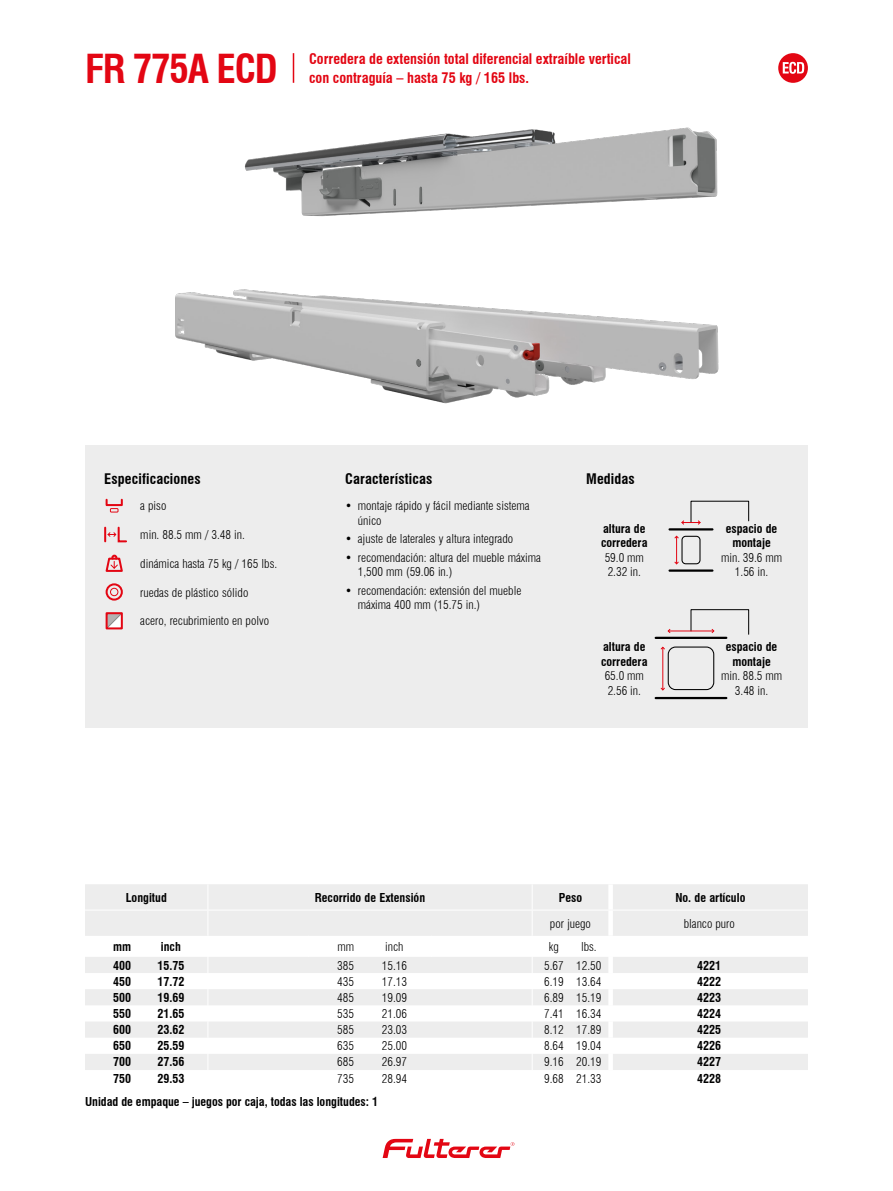
<style>
.page{position:relative;width:893px;height:1191px;background:#fff}
.page>*{position:absolute;margin:0;border:0;box-sizing:border-box;transform-origin:0 0}
.t1{font:700 condensed 39px "Swiss 721 BT";letter-spacing:-.03em;color:#e30613}
.t2{font:700 condensed 14.25px/18.8px "Swiss 721 BT";color:#e30613}
.CONTENT_Headline{font:700 condensed 14.25px "Swiss 721 BT";letter-spacing:.01em;color:#000}
.CONTENT_Icons{font:300 condensed 12px/14.4px "Swiss 721 BT";color:#000}
.TABLE_Text_bold{font:700 condensed 12px "Swiss 721 BT";color:#000}
.TABLE_Text_light{font:300 condensed 12px "Swiss 721 BT";color:#000}
.CONTENT_Headline-2{font:700 condensed 12px/14.4px "Swiss 721 BT";color:#000}
.TABLE_Text_bold-2{font:300 condensed 12px "Swiss 721 BT";color:#000}
</style>
<div class="page">
<svg style="left:383px;top:1138px;width:131px;height:20px"></svg>
<img style="left:175px;top:128px;width:543px;height:275px">
<div style="left:778px;top:53px;width:30px;height:30px;background:#e30613;border-radius:50%"></div>
<svg style="left:783px;top:62px;width:21px;height:12px"></svg>
<hr style="left:293px;top:53px;width:1px;height:30px;background:#e30613">
<div style="left:85px;top:446px;width:723px;height:282px;background:#ededed"></div>
<svg style="left:106px;top:499px;width:17px;height:13px"></svg>
<svg style="left:104px;top:526px;width:23px;height:16px"></svg>
<svg style="left:106px;top:554px;width:17px;height:18px"></svg>
<div style="left:106px;top:583px;width:17px;height:17px;border:2px solid #e30613;border-radius:50%"></div>
<div style="left:110px;top:588px;width:8px;height:8px;border:1px solid #e30613;border-radius:50%"></div>
<svg style="left:109px;top:615px;width:11px;height:11px"></svg>
<div style="left:106px;top:612px;width:17px;height:17px;border:2px solid #e30613"></div>
<svg style="left:85px;top:884px;width:723px;height:186px"></svg>
<hr style="left:668px;top:630px;width:46px;height:1px;background:#e30613">
<svg style="left:667px;top:629px;width:4px;height:4px"></svg>
<svg style="left:691px;top:609px;width:58px;height:25px"></svg>
<hr style="left:656px;top:636px;width:70px;height:3px;background:#000">
<hr style="left:656px;top:697px;width:70px;height:2px;background:#000">
<svg style="left:660px;top:687px;width:5px;height:4px"></svg>
<hr style="left:662px;top:647px;width:1px;height:43px;background:#e30613">
<div style="left:668px;top:646px;width:46px;height:44px;border:1px solid #000;border-radius:7px"></div>
<svg style="left:674px;top:535px;width:5px;height:30px"></svg>
<svg style="left:681px;top:501px;width:68px;height:24px"></svg>
<hr style="left:670px;top:528px;width:42px;height:2px;background:#000">
<hr style="left:670px;top:569px;width:42px;height:3px;background:#000">
<div style="left:681px;top:536px;width:19px;height:28px;border:1px solid #000;border-radius:4px"></div>
<p class="t1" style="left:85px;top:45px;width:194px">FR 775A ECD</p>
<p class="t2" style="left:309px;top:49px;width:323px">Corredera de extensión total diferencial extraíble vertical con contraguía – hasta 75 kg / 165 lbs.</p>
<p class="CONTENT_Headline" style="left:104px;top:470px;width:98px">Especificaciones</p>
<p class="CONTENT_Icons" style="left:140px;top:498px;width:28px">a piso</p>
<p class="CONTENT_Icons" style="left:140px;top:527px;width:106px">min. 88.5 mm / 3.48 in.</p>
<p class="CONTENT_Icons" style="left:140px;top:556px;width:138px">dinámica hasta 75 kg / 165 lbs.</p>
<p class="CONTENT_Icons" style="left:140px;top:585px;width:110px">ruedas de plástico sólido</p>
<p class="CONTENT_Icons" style="left:140px;top:614px;width:130px">acero, recubrimiento en polvo</p>
<p class="CONTENT_Headline" style="left:345px;top:470px;width:89px">Características</p>
<p class="CONTENT_Icons" style="left:358px;top:498px;width:173px;text-indent:-13px">• montaje rápido y fácil mediante sistema único</p>
<p class="CONTENT_Icons" style="left:345px;top:531px;width:170px">• ajuste de laterales y altura integrado</p>
<p class="CONTENT_Icons" style="left:358px;top:550px;width:184px;text-indent:-13px">• recomendación: altura del mueble máxima<br>1,500 mm (59.06 in.)</p>
<p class="CONTENT_Icons" style="left:358px;top:583px;width:165px;text-indent:-13px">• recomendación: extensión del mueble máxima 400 mm (15.75 in.)</p>
<p class="CONTENT_Headline" style="left:586px;top:470px;width:50px">Medidas</p>
<p class="CONTENT_Headline-2" style="left:601px;top:521px;width:48px">altura de corredera</p>
<p class="CONTENT_Icons" style="left:605px;top:550px;width:41px">59.0 mm<br>2.32 in.</p>
<p class="CONTENT_Headline-2" style="left:601px;top:639px;width:48px">altura de corredera</p>
<p class="CONTENT_Icons" style="left:605px;top:668px;width:41px">65.0 mm<br>2.56 in.</p>
<p class="CONTENT_Headline-2" style="left:726px;top:521px;width:53px;text-align:center">espacio de montaje</p>
<p class="CONTENT_Icons" style="left:721px;top:550px;width:63px;text-align:center">min. 39.6 mm<br>1.56 in.</p>
<p class="CONTENT_Headline-2" style="left:726px;top:639px;width:53px;text-align:center">espacio de montaje</p>
<p class="CONTENT_Icons" style="left:721px;top:668px;width:63px;text-align:center">min. 88.5 mm<br>3.48 in.</p>
<p class="TABLE_Text_bold" style="left:126px;top:890px;width:43px">Longitud</p>
<p class="TABLE_Text_bold" style="left:315px;top:890px;width:112px">Recorrido de Extensión</p>
<p class="TABLE_Text_bold" style="left:559px;top:890px;width:25px">Peso</p>
<p class="TABLE_Text_bold" style="left:675px;top:890px;width:71px">No. de artículo</p>
<p class="TABLE_Text_light" style="left:550px;top:916px;width:43px">por juego</p>
<p class="TABLE_Text_light" style="left:684px;top:916px;width:53px">blanco puro</p>
<p class="TABLE_Text_bold" style="left:113px;top:939px;width:20px">mm</p>
<p class="TABLE_Text_bold" style="left:161px;top:939px;width:21px">inch</p>
<p class="TABLE_Text_light" style="left:337px;top:939px;width:18px">mm</p>
<p class="TABLE_Text_light" style="left:385px;top:939px;width:20px">inch</p>
<p class="TABLE_Text_light" style="left:549px;top:939px;width:11px">kg</p>
<p class="TABLE_Text_light" style="left:581px;top:939px;width:17px">lbs.</p>
<p class="TABLE_Text_bold" style="left:113px;top:958px;width:19px">400</p>
<p class="TABLE_Text_bold" style="left:157px;top:958px;width:28px">15.75</p>
<p class="TABLE_Text_bold-2" style="left:337px;top:958px;width:18px">385</p>
<p class="TABLE_Text_bold-2" style="left:382px;top:958px;width:27px">15.16</p>
<p class="TABLE_Text_light" style="left:544px;top:958px;width:21px">5.67</p>
<p class="TABLE_Text_light" style="left:576px;top:958px;width:27px">12.50</p>
<p class="TABLE_Text_bold" style="left:113px;top:974px;width:19px">450</p>
<p class="TABLE_Text_bold" style="left:157px;top:974px;width:28px">17.72</p>
<p class="TABLE_Text_bold-2" style="left:337px;top:974px;width:18px">435</p>
<p class="TABLE_Text_bold-2" style="left:382px;top:974px;width:27px">17.13</p>
<p class="TABLE_Text_light" style="left:544px;top:974px;width:21px">6.19</p>
<p class="TABLE_Text_light" style="left:576px;top:974px;width:27px">13.64</p>
<p class="TABLE_Text_bold" style="left:113px;top:990px;width:19px">500</p>
<p class="TABLE_Text_bold" style="left:157px;top:990px;width:28px">19.69</p>
<p class="TABLE_Text_bold-2" style="left:337px;top:990px;width:18px">485</p>
<p class="TABLE_Text_bold-2" style="left:382px;top:990px;width:27px">19.09</p>
<p class="TABLE_Text_light" style="left:544px;top:990px;width:21px">6.89</p>
<p class="TABLE_Text_light" style="left:576px;top:990px;width:27px">15.19</p>
<p class="TABLE_Text_bold" style="left:113px;top:1006px;width:19px">550</p>
<p class="TABLE_Text_bold" style="left:157px;top:1006px;width:28px">21.65</p>
<p class="TABLE_Text_bold-2" style="left:337px;top:1006px;width:18px">535</p>
<p class="TABLE_Text_bold-2" style="left:382px;top:1006px;width:27px">21.06</p>
<p class="TABLE_Text_light" style="left:544px;top:1006px;width:21px">7.41</p>
<p class="TABLE_Text_light" style="left:576px;top:1006px;width:27px">16.34</p>
<p class="TABLE_Text_bold" style="left:113px;top:1022px;width:19px">600</p>
<p class="TABLE_Text_bold" style="left:157px;top:1022px;width:28px">23.62</p>
<p class="TABLE_Text_bold-2" style="left:337px;top:1022px;width:18px">585</p>
<p class="TABLE_Text_bold-2" style="left:382px;top:1022px;width:27px">23.03</p>
<p class="TABLE_Text_light" style="left:544px;top:1022px;width:21px">8.12</p>
<p class="TABLE_Text_light" style="left:576px;top:1022px;width:27px">17.89</p>
<p class="TABLE_Text_bold" style="left:113px;top:1038px;width:19px">650</p>
<p class="TABLE_Text_bold" style="left:157px;top:1038px;width:28px">25.59</p>
<p class="TABLE_Text_bold-2" style="left:337px;top:1038px;width:18px">635</p>
<p class="TABLE_Text_bold-2" style="left:382px;top:1038px;width:27px">25.00</p>
<p class="TABLE_Text_light" style="left:544px;top:1038px;width:21px">8.64</p>
<p class="TABLE_Text_light" style="left:576px;top:1038px;width:27px">19.04</p>
<p class="TABLE_Text_bold" style="left:113px;top:1055px;width:19px">700</p>
<p class="TABLE_Text_bold" style="left:157px;top:1055px;width:28px">27.56</p>
<p class="TABLE_Text_bold-2" style="left:337px;top:1055px;width:18px">685</p>
<p class="TABLE_Text_bold-2" style="left:382px;top:1055px;width:27px">26.97</p>
<p class="TABLE_Text_light" style="left:544px;top:1055px;width:21px">9.16</p>
<p class="TABLE_Text_light" style="left:576px;top:1055px;width:27px">20.19</p>
<p class="TABLE_Text_bold" style="left:113px;top:1071px;width:19px">750</p>
<p class="TABLE_Text_bold" style="left:157px;top:1071px;width:28px">29.53</p>
<p class="TABLE_Text_bold-2" style="left:337px;top:1071px;width:18px">735</p>
<p class="TABLE_Text_bold-2" style="left:382px;top:1071px;width:27px">28.94</p>
<p class="TABLE_Text_light" style="left:544px;top:1071px;width:21px">9.68</p>
<p class="TABLE_Text_light" style="left:576px;top:1071px;width:27px">21.33</p>
<p class="TABLE_Text_bold" style="left:85px;top:1094px;width:295px">Unidad de empaque – juegos por caja, todas las longitudes: 1</p>
<p class="TABLE_Text_bold" style="left:697px;top:958px;width:25px">4221</p>
<p class="TABLE_Text_bold" style="left:697px;top:974px;width:25px">4222</p>
<p class="TABLE_Text_bold" style="left:697px;top:990px;width:25px">4223</p>
<p class="TABLE_Text_bold" style="left:697px;top:1006px;width:25px">4224</p>
<p class="TABLE_Text_bold" style="left:697px;top:1022px;width:25px">4225</p>
<p class="TABLE_Text_bold" style="left:697px;top:1038px;width:25px">4226</p>
<p class="TABLE_Text_bold" style="left:697px;top:1055px;width:25px">4227</p>
<p class="TABLE_Text_bold" style="left:697px;top:1071px;width:25px">4228</p>
</div>
